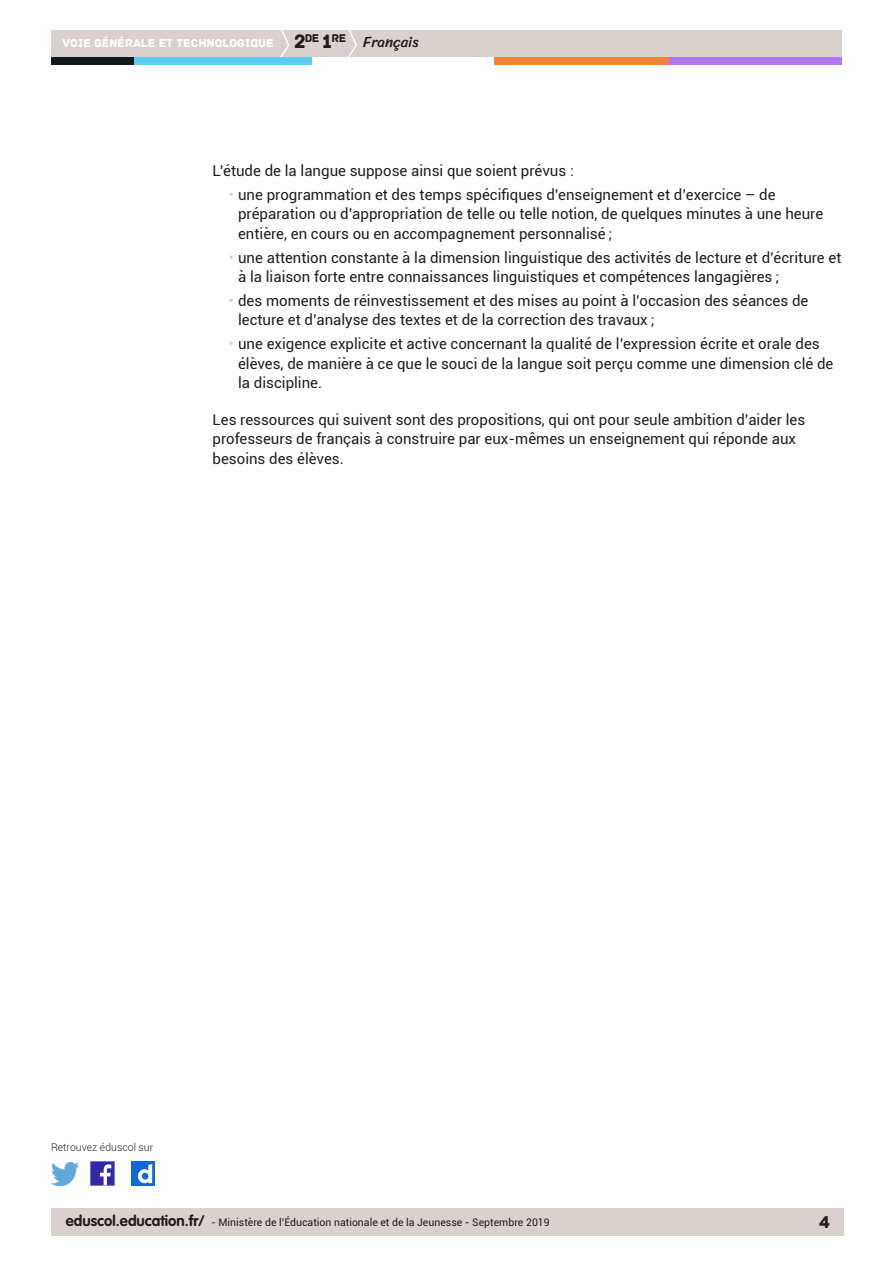
<style>
.page{position:relative;width:893px;height:1263px;background:#fff}
.page>*{position:absolute;margin:0;border:0;box-sizing:border-box;transform-origin:0 0}
.t1{font:18px "Archive";color:#231f20}
.Texte_courant{font:15px/19.5px "Roboto";color:#231f20}
.t2{font:15px "Sriracha";color:#231f20}
.t3{font:12px "Archive";color:#fff}
.t4{font:11.85px "Archive";color:#231f20}
.t5{font:10.5px "Roboto";color:#231f20}
.t6{font:300 10.5px "Roboto";color:#231f20}
.s1{font-size:20.4px}
.s2{color:#d8d1ce}
.s3{font-family:"VAG Rounded Std";font-weight:700;font-size:15px}
</style>
<div class="page">
<div style="left:51px;top:1209px;width:792px;height:27px;background:#d8d1ce"></div>
<div style="left:51px;top:30px;width:791px;height:27px;background:#d8d1ce"></div>
<svg style="left:280px;top:30px;width:10px;height:27px"></svg>
<svg style="left:348px;top:30px;width:9px;height:27px"></svg>
<div style="left:133px;top:57px;width:179px;height:8px;background:#5fcdf5"></div>
<div style="left:51px;top:57px;width:82px;height:8px;background:#141a1c"></div>
<div style="left:667px;top:57px;width:175px;height:8px;background:#b078f2"></div>
<div style="left:494px;top:57px;width:175px;height:8px;background:#f48437"></div>
<img style="left:91px;top:1162px;width:23px;height:23px">
<img style="left:51px;top:1163px;width:28px;height:22px">
<img style="left:132px;top:1162px;width:22px;height:23px">
<p class="t4" style="left:294px;top:31px;width:54px"><span class="s1">2</span>DE <span class="s1">1</span>RE</p>
<p class="t3" style="left:63px;top:36px;width:212px">VOIE GÉNÉRALE ET TECHNOLOGIQUE</p>
<p class="t2" style="left:363px;top:33px;width:57px">Français</p>
<p class="Texte_courant" style="left:213px;top:160px;width:363px">L’étude de la langue suppose ainsi que soient prévus :</p>
<p class="Texte_courant" style="left:238px;top:184px;width:587px;text-indent:-9px"><span class="s2">•</span> une programmation et des temps spécifiques d’enseignement et d’exercice – de préparation ou d’appropriation de telle ou telle notion, de quelques minutes à une heure entière, en cours ou en accompagnement personnalisé ;</p>
<p class="Texte_courant" style="left:238px;top:247px;width:605px;text-indent:-9px"><span class="s2">•</span> une attention constante à la dimension linguistique des activités de lecture et d’écriture et à la liaison forte entre connaissances linguistiques et compétences langagières ;</p>
<p class="Texte_courant" style="left:238px;top:290px;width:572px;text-indent:-9px"><span class="s2">•</span> des moments de réinvestissement et des mises au point à l’occasion des séances de lecture et d’analyse des textes et de la correction des travaux ;</p>
<p class="Texte_courant" style="left:238px;top:333px;width:597px;text-indent:-9px"><span class="s2">•</span> une exigence explicite et active concernant la qualité de l’expression écrite et orale des élèves, de manière à ce que le souci de la langue soit perçu comme une dimension clé de la discipline.</p>
<p class="Texte_courant" style="left:213px;top:409px;width:594px">Les ressources qui suivent sont des propositions, qui ont pour seule ambition d’aider les professeurs de français à construire par eux-mêmes un enseignement qui réponde aux besoins des élèves.</p>
<p class="t6" style="left:51px;top:1140px;width:104px">Retrouvez éduscol sur</p>
<p class="t5" style="left:66px;top:1215px;width:485px"><span class="s3">eduscol.education.fr/</span> - Ministère de l’Éducation nationale et de la Jeunesse - Septembre 2019</p>
<p class="t1" style="left:819px;top:1211px;width:13px">4</p>
</div>
